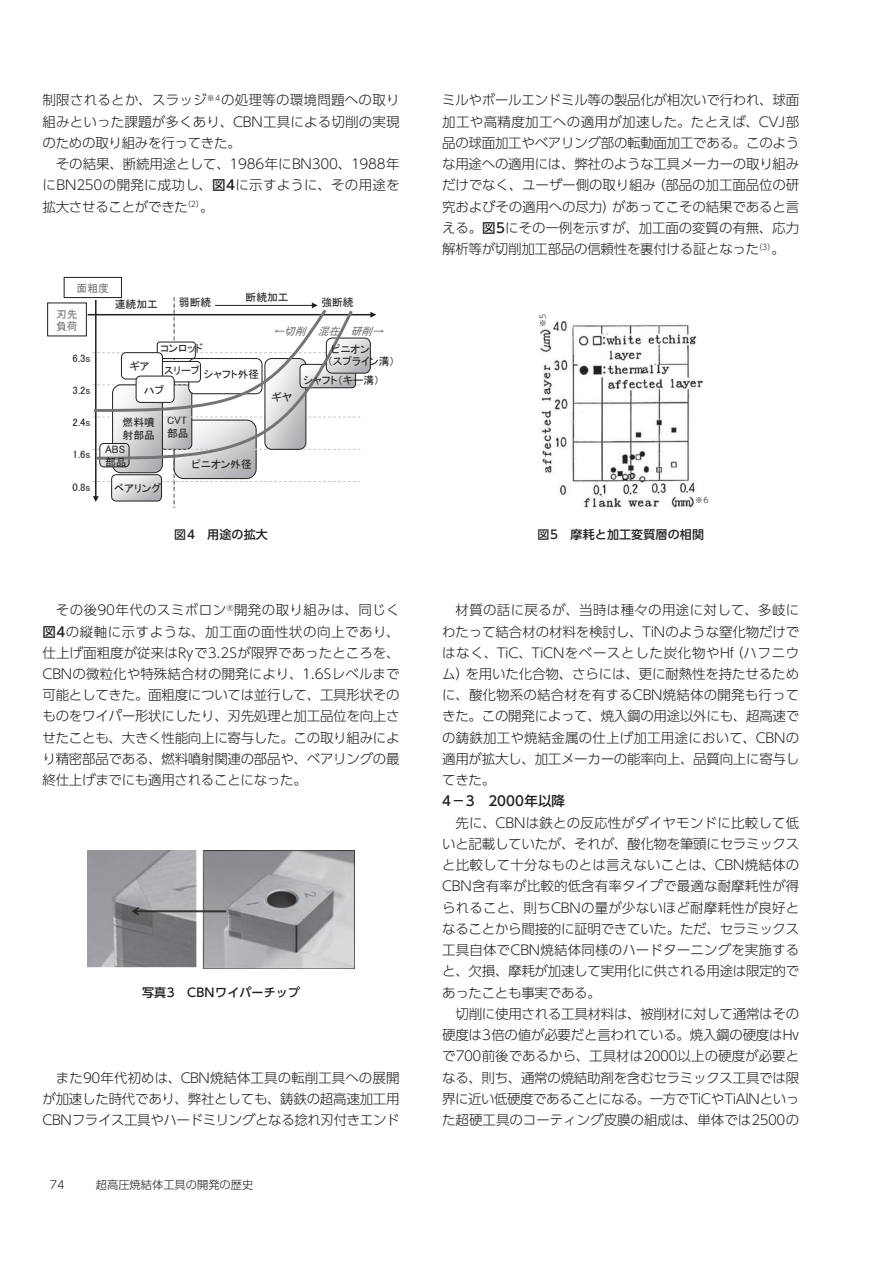
<style>
.page{position:relative;width:893px;height:1263px;background:#fff}
.page>*{position:absolute;margin:0;border:0;box-sizing:border-box;transform-origin:0 0}
.t1{font:300 13.5px/21.3px "UD Shin Go Pro";letter-spacing:-.02em;color:#231f20;text-align:justify}
.t2{font:500 13.5px "UD Shin Go Pro";color:#231f20}
.t3{font:500 12px "UD Shin Go Pro";letter-spacing:.015em;color:#231f20}
.t4{font:300 11.25px "UD Shin Go Pro";color:#231f20}
.t5{font:10.8px/12.9px "MS P Gothic";color:#231f20}
.t6{font:italic 10.8px "MS P Gothic";color:#737477}
.t7{font:10.8px/12.9px "MS P Gothic";color:#737477}
.t8{font:10.35px "MS P Gothic";color:#231f20}
.t9{font:300 7.8px "UD Shin Go Pro";color:#231f20}
.s1{font-weight:500}
</style>
<div class="page">
<img style="left:540px;top:321px;width:163px;height:187px">
<div style="left:64px;top:277px;width:58px;height:21px;border:1px solid #231f20"></div>
<hr style="left:88px;top:314px;width:283px;height:1px;background:#231f20">
<div style="left:47px;top:303px;width:40px;height:33px;border:1px solid #231f20"></div>
<svg style="left:91px;top:297px;width:285px;height:211px"></svg>
<div style="left:111px;top:474px;width:51px;height:27px;border:1px solid #231f20;border-radius:4px"></div>
<img style="left:88px;top:850px;width:267px;height:119px">
<p class="t1" style="left:43px;top:89px;width:359px">制限されるとか、スラッジ<sup>※4</sup>の処理等の環境問題への取り組みといった課題が多くあり、CBN工具による切削の実現のための取り組みを行ってきた。</p>
<p class="t1" style="left:43px;top:153px;width:359px;text-indent:13px">その結果、断続用途として、1986年にBN300、1988年にBN250の開発に成功し、<span class="s1">図4</span>に示すように、その用途を拡大させることができた<sup>（2）</sup>。</p>
<p class="t7" style="left:77px;top:282px;width:34px">面粗度</p>
<p class="t7" style="left:56px;top:307px;width:23px">刃先負荷</p>
<p class="t5" style="left:115px;top:298px;width:45px">連続加工</p>
<p class="t5" style="left:246px;top:291px;width:45px">断続加工</p>
<p class="t5" style="left:179px;top:295px;width:34px">弱断続</p>
<p class="t5" style="left:321px;top:296px;width:34px">強断続</p>
<p class="t6" style="left:351px;top:325px;width:37px">研削→</p>
<p class="t6" style="left:318px;top:325px;width:27px">混在</p>
<p class="t6" style="left:273px;top:325px;width:37px">←切削</p>
<p class="t5" style="left:73px;top:352px;width:19px">6.3s</p>
<p class="t5" style="left:73px;top:384px;width:19px">3.2s</p>
<p class="t5" style="left:73px;top:415px;width:19px">2.4s</p>
<p class="t5" style="left:73px;top:448px;width:19px">1.6s</p>
<p class="t5" style="left:73px;top:480px;width:19px">0.8s</p>
<p class="t5" style="left:129px;top:360px;width:22px">ギア</p>
<p class="t5" style="left:160px;top:341px;width:44px">コンロッド</p>
<p class="t8" style="left:164px;top:365px;width:37px">スリーブ</p>
<p class="t5" style="left:204px;top:368px;width:57px">シャフト外径</p>
<p class="t5" style="left:144px;top:383px;width:22px">ハブ</p>
<p class="t5" style="left:123px;top:416px;width:34px">燃料噴射部品</p>
<p class="t5" style="left:105px;top:443px;width:23px">ABS部品</p>
<p class="t5" style="left:167px;top:414px;width:23px">CVT部品</p>
<p class="t5" style="left:192px;top:457px;width:61px">ピニオン外径</p>
<p class="t5" style="left:114px;top:482px;width:49px">ベアリング</p>
<p class="t5" style="left:271px;top:391px;width:22px">ギヤ</p>
<p class="t5" style="left:327px;top:342px;width:69px;text-indent:4px">ピニオン<br>（スプライン溝）</p>
<p class="t5" style="left:304px;top:374px;width:78px">シャフト（キー溝）</p>
<p class="t1" style="left:442px;top:89px;width:359px">ミルやボールエンドミル等の製品化が相次いで行われ、球面加工や高精度加工への適用が加速した。たとえば、CVJ部品の球面加工やベアリング部の転動面加工である。このような用途への適用には、弊社のような工具メーカーの取り組みだけでなく、ユーザー側の取り組み（部品の加工面品位の研究およびその適用への尽力）があってこその結果であると言える。<span class="s1">図5</span>にその一例を示すが、加工面の変質の有無、応力解析等が切削加工部品の信頼性を裏付ける証となった<sup>（3）</sup>。</p>
<p class="t9" style="left:537px;top:327px;width:15px;rotate:-90deg">※5</p>
<p class="t9" style="left:695px;top:493px;width:15px">※6</p>
<p class="t3" style="left:174px;top:525px;width:95px">図4　用途の拡大</p>
<p class="t3" style="left:537px;top:524px;width:168px">図5　摩耗と加工変質層の相関</p>
<p class="t1" style="left:43px;top:599px;width:359px;text-indent:13px">その後90年代のスミボロン<sup>®</sup>開発の取り組みは、同じく<span class="s1">図4</span>の縦軸に示すような、加工面の面性状の向上であり、仕上げ面粗度が従来はRyで3.2Sが限界であったところを、CBNの微粒化や特殊結合材の開発により、1.6Sレベルまで可能としてきた。面粗度については並行して、工具形状そのものをワイパー形状にしたり、刃先処理と加工品位を向上させたことも、大きく性能向上に寄与した。この取り組みにより精密部品である、燃料噴射関連の部品や、ベアリングの最終仕上げまでにも適用されることになった。</p>
<p class="t3" style="left:142px;top:983px;width:160px">写真3　CBNワイパーチップ</p>
<p class="t1" style="left:43px;top:1066px;width:359px;text-indent:13px">また90年代初めは、CBN焼結体工具の転削工具への展開が加速した時代であり、弊社としても、鋳鉄の超高速加工用CBNフライス工具やハードミリングとなる捻れ刃付きエンド</p>
<p class="t4" style="left:50px;top:1176px;width:16px">74</p>
<p class="t4" style="left:96px;top:1176px;width:159px">超高圧焼結体工具の開発の歴史</p>
<p class="t1" style="left:442px;top:599px;width:359px;text-indent:13px">材質の話に戻るが、当時は種々の用途に対して、多岐にわたって結合材の材料を検討し、TiNのような窒化物だけではなく、TiC、TiCNをベースとした炭化物やHf（ハフニウム）を用いた化合物、さらには、更に耐熱性を持たせるために、酸化物系の結合材を有するCBN焼結体の開発も行ってきた。この開発によって、焼入鋼の用途以外にも、超高速での鋳鉄加工や焼結金属の仕上げ加工用途において、CBNの適用が拡大し、加工メーカーの能率向上、品質向上に寄与してきた。</p>
<p class="t2" style="left:442px;top:790px;width:124px">4－3　2000年以降</p>
<p class="t1" style="left:442px;top:811px;width:359px;text-indent:13px">先に、CBNは鉄との反応性がダイヤモンドに比較して低いと記載していたが、それが、酸化物を筆頭にセラミックスと比較して十分なものとは言えないことは、CBN焼結体のCBN含有率が比較的低含有率タイプで最適な耐摩耗性が得られること、則ちCBNの量が少ないほど耐摩耗性が良好となることから間接的に証明できていた。ただ、セラミックス工具自体でCBN焼結体同様のハードターニングを実施すると、欠損、摩耗が加速して実用化に供される用途は限定的であったことも事実である。</p>
<p class="t1" style="left:442px;top:1002px;width:359px;text-indent:13px">切削に使用される工具材料は、被削材に対して通常はその硬度は3倍の値が必要だと言われている。焼入鋼の硬度はHvで700前後であるから、工具材は2000以上の硬度が必要となる、則ち、通常の焼結助剤を含むセラミックス工具では限界に近い低硬度であることになる。一方でTiCやTiAlNといった超硬工具のコーティング皮膜の組成は、単体では2500の</p>
</div>
